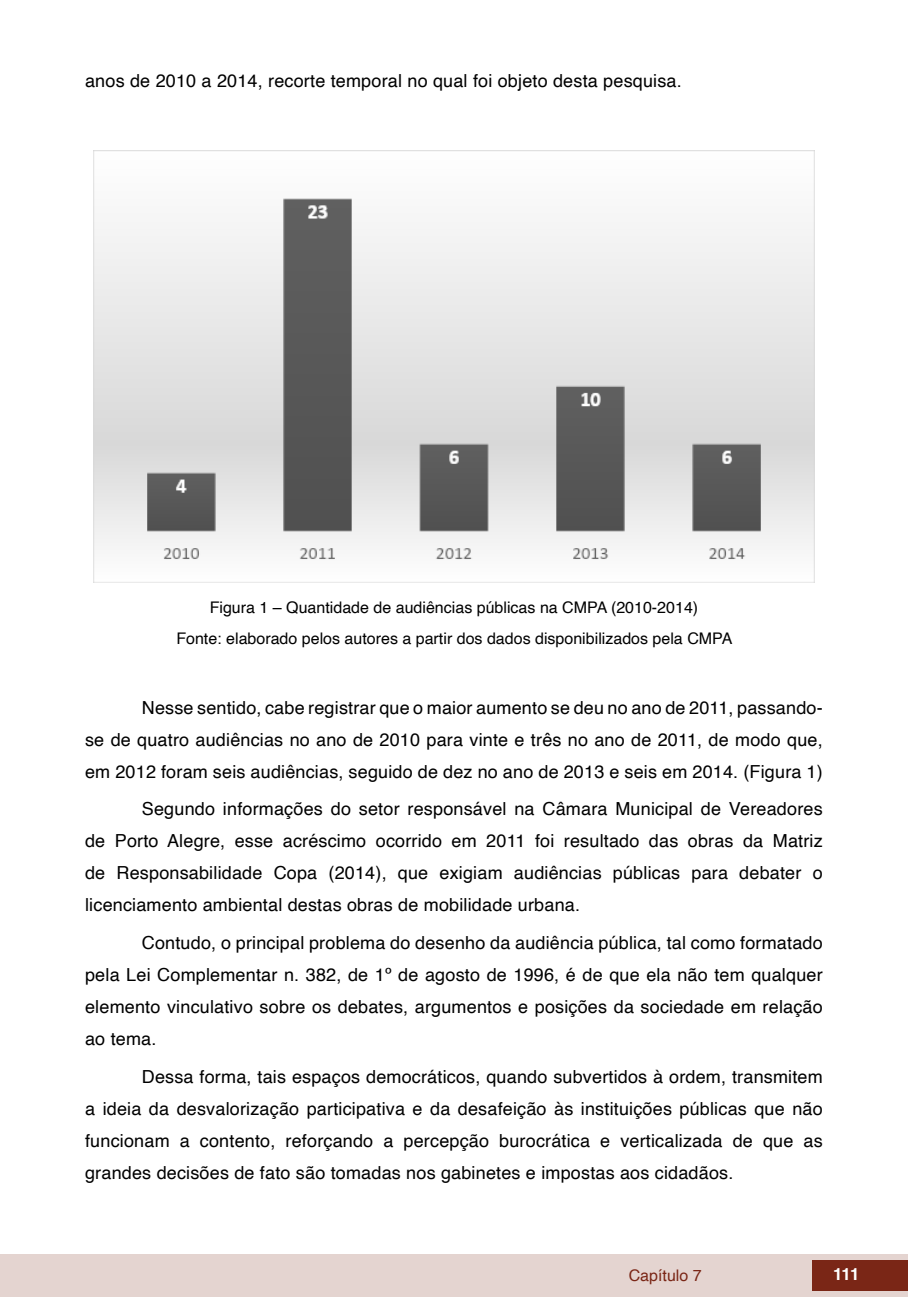
<style>
.page{position:relative;width:908px;height:1304px;background:#fff}
.page>*{position:absolute;margin:0;border:0;box-sizing:border-box;transform-origin:0 0}
.txt{font:18px/32px "Helvetica";letter-spacing:.01em;color:#000;text-align:justify}
.t1{font:700 16.8px "Helvetica";color:#fff}
.imagens_graf_tab{font:16px "Helvetica";color:#000}
.t2{font:16px "Helvetica";color:#7a2616}
</style>
<div class="page">
<div style="left:0;top:1254px;width:906px;height:43px;background:#e4d4d0"></div>
<div style="left:812px;top:1261px;width:95px;height:30px;background:#7a2616"></div>
<img style="left:94px;top:151px;width:720px;height:432px">
<p class="txt" style="left:85px;top:65px;width:598px">anos de 2010 a 2014, recorte temporal no qual foi objeto desta pesquisa.</p>
<p class="imagens_graf_tab" style="left:210px;top:595px;width:490px">Figura 1 – Quantidade de audiências públicas na CMPA (2010-2014)</p>
<p class="imagens_graf_tab" style="left:176px;top:626px;width:557px">Fonte: elaborado pelos autores a partir dos dados disponibilizados pela CMPA</p>
<p class="txt" style="left:85px;top:692px;width:738px;text-indent:57px">Nesse sentido, cabe registrar que o maior aumento se deu no ano de 2011, passando&shy;se de quatro audiências no ano de 2010 para vinte e três no ano de 2011, de modo que, em 2012 foram seis audiências, seguido de dez no ano de 2013 e seis em 2014. (Figura 1)</p>
<p class="txt" style="left:85px;top:793px;width:738px;text-indent:57px">Segundo informações do setor responsável na Câmara Municipal de Vereadores de Porto Alegre, esse acréscimo ocorrido em 2011 foi resultado das obras da Matriz de Responsabilidade Copa (2014), que exigiam audiências públicas para debater o licenciamento ambiental destas obras de mobilidade urbana.</p>
<p class="txt" style="left:85px;top:927px;width:738px;text-indent:57px">Contudo, o principal problema do desenho da audiência pública, tal como formatado pela Lei Complementar n. 382, de 1º de agosto de 1996, é de que ela não tem qualquer elemento vinculativo sobre os debates, argumentos e posições da sociedade em relação ao tema.</p>
<p class="txt" style="left:85px;top:1061px;width:738px;text-indent:57px">Dessa forma, tais espaços democráticos, quando subvertidos à ordem, transmitem a ideia da desvalorização participativa e da desafeição às instituições públicas que não funcionam a contento, reforçando a percepção burocrática e verticalizada de que as grandes decisões de fato são tomadas nos gabinetes e impostas aos cidadãos.</p>
<p class="t2" style="left:628px;top:1263px;width:74px">Capítulo 7</p>
<p class="t1" style="left:832px;top:1264px;width:28px">111</p>
</div>
